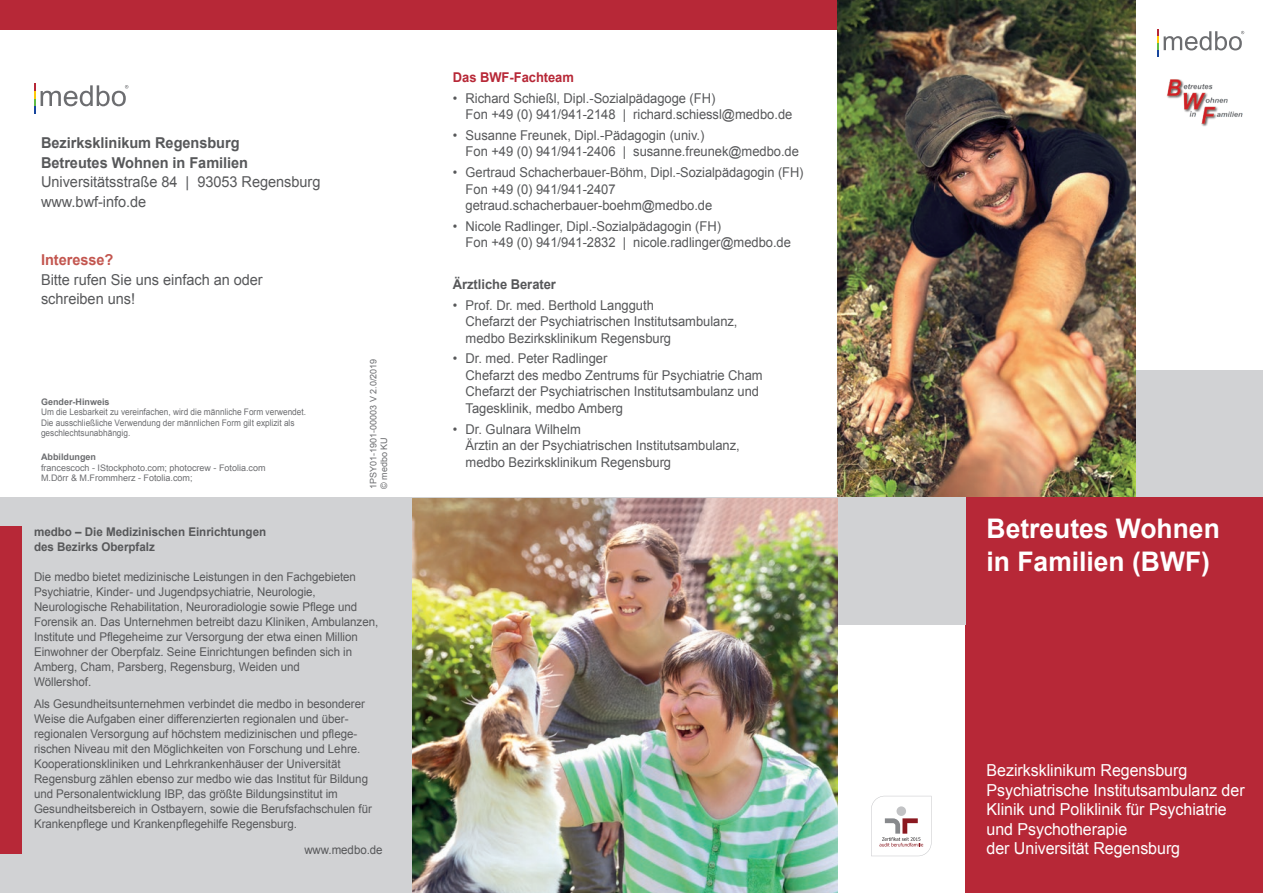
<style>
.page{position:relative;width:1263px;height:893px;background:#fff}
.page>*{position:absolute;margin:0;border:0;box-sizing:border-box;transform-origin:0 0}
.t1{font:700 27px/33px "Arial";color:#fff}
.t2{font:16.5px/19.5px "Arial";letter-spacing:-.005em;color:#fff}
.t3{font:15px/19.5px "Arial";letter-spacing:-.005em;color:#57585a}
.t4{font:700 15px/19.5px "Arial";letter-spacing:-.005em;color:#57585a}
.t5{font:700 15px "Arial";letter-spacing:-.005em;color:#c3564f}
.t6{font:13.5px/16.5px "Arial";letter-spacing:-.005em;color:#57585a;scale:.96 1}
.t7{font:13.5px/16.5px "Arial";letter-spacing:-.005em;color:#57585a;scale:.95 1}
.t8{font:700 13.5px "Arial";letter-spacing:-.005em;color:#57585a;scale:.96 1}
.t9{font:700 13.5px "Arial";letter-spacing:-.005em;color:#b72837;scale:.96 1}
.t10{font:12px/15px "Arial";letter-spacing:-.005em;color:#57585a;scale:.96 1}
.t11{font:700 12px/15px "Arial";letter-spacing:-.005em;color:#57585a}
.t12{font:9px/10.5px "Arial";color:#6c6d70;scale:.92 1}
.t13{font:9px/10.5px "Arial";color:#6c6d70}
.t14{font:700 9px "Arial";color:#6c6d70}
</style>
<div class="page">
<div style="left:0;top:0;width:842px;height:30px;background:#b72837"></div>
<div style="left:1135px;top:370px;width:128px;height:127px;background:#d1d2d4"></div>
<img style="left:838px;top:0;width:297px;height:497px">
<div style="left:965px;top:497px;width:298px;height:396px;background:#b72837"></div>
<div style="left:838px;top:497px;width:127px;height:128px;background:#d1d2d4"></div>
<svg style="left:1158px;top:30px;width:86px;height:27px"></svg>
<div style="left:0;top:497px;width:838px;height:396px;background:#d1d2d4"></div>
<svg style="left:34px;top:84px;width:94px;height:29px"></svg>
<div style="left:0;top:527px;width:21px;height:327px;background:#b72837"></div>
<svg style="left:871px;top:796px;width:60px;height:60px"></svg>
<img style="left:412px;top:498px;width:426px;height:395px">
<img style="left:1167px;top:79px;width:76px;height:48px">
<p class="t4" style="left:41px;top:134px;width:209px">Bezirksklinikum Regensburg<br>Betreutes Wohnen in Familien</p>
<p class="t3" style="left:41px;top:172px;width:281px">Universitätsstraße 84 | 93053 Regensburg www.bwf-info.de</p>
<p class="t5" style="left:41px;top:250px;width:74px">Interesse?</p>
<p class="t3" style="left:41px;top:270px;width:223px">Bitte rufen Sie uns einfach an oder schreiben uns!</p>
<p class="t14" style="left:41px;top:395px;width:70px">Gender-Hinweis</p>
<p class="t12" style="left:41px;top:407px;width:290px">Um die Lesbarkeit zu vereinfachen, wird die männliche Form verwendet.<br>Die ausschließliche Verwendung der männlichen Form gilt explizit als geschlechtsunabhängig.</p>
<p class="t14" style="left:41px;top:451px;width:56px">Abbildungen</p>
<p class="t13" style="left:41px;top:462px;width:226px">francescoch - IStockphoto.com; photocrew - Fotolia.com<br>M.Dörr &amp; M.Frommherz - Fotolia.com;</p>
<p class="t13" style="left:368px;top:489px;width:132px;rotate:-90deg">1PSY01-1901-00003 V 2.0/2019 © medbo KU</p>
<p class="t11" style="left:34px;top:524px;width:234px">medbo – Die Medizinischen Einrichtungen des Bezirks Oberpfalz</p>
<p class="t10" style="left:34px;top:569px;width:360px">Die medbo bietet medizinische Leistungen in den Fachgebieten Psychiatrie, Kinder- und Jugendpsychiatrie, Neurologie, Neurologische Rehabilitation, Neuroradiologie sowie Pflege und Forensik an. Das Unternehmen betreibt dazu Kliniken, Ambulanzen, Institute und Pflegeheime zur Versorgung der etwa einen Million Einwohner der Oberpfalz. Seine Einrichtungen befinden sich in Amberg, Cham, Parsberg, Regensburg, Weiden und<br>Wöllershof.</p>
<p class="t10" style="left:34px;top:696px;width:353px">Als Gesundheitsunternehmen verbindet die medbo in besonderer Weise die Aufgaben einer differenzierten regionalen und über&shy;regionalen Versorgung auf höchstem medizinischen und pflege&shy;rischen Niveau mit den Möglichkeiten von Forschung und Lehre.<br>Kooperationskliniken und Lehrkrankenhäuser der Universität Regensburg zählen ebenso zur medbo wie das Institut für Bildung und Personalentwicklung IBP, das größte Bildungsinstitut im Gesundheitsbereich in Ostbayern, sowie die Berufsfachschulen für Krankenpflege und Krankenpflegehilfe Regensburg.</p>
<p class="t10" style="left:304px;top:842px;width:83px">www.medbo.de</p>
<p class="t9" style="left:453px;top:68px;width:128px">Das BWF-Fachteam</p>
<p class="t6" style="left:466px;top:90px;width:342px;text-indent:-13px">• Richard Schießl, Dipl.-Sozialpädagoge (FH)<br>Fon +49 (0) 941/941-2148 | richard.schiessl@medbo.de</p>
<p class="t6" style="left:466px;top:127px;width:349px;text-indent:-13px">• Susanne Freunek, Dipl.-Pädagogin (univ.)<br>Fon +49 (0) 941/941-2406 | susanne.freunek@medbo.de</p>
<p class="t7" style="left:466px;top:164px;width:357px;text-indent:-13px">• Gertraud Schacherbauer-Böhm, Dipl.-Sozialpädagogin (FH)<br>Fon +49 (0) 941/941-2407 getraud.schacherbauer-boehm@medbo.de</p>
<p class="t6" style="left:466px;top:218px;width:340px;text-indent:-13px">• Nicole Radlinger, Dipl.-Sozialpädagogin (FH)<br>Fon +49 (0) 941/941-2832 | nicole.radlinger@medbo.de</p>
<p class="t8" style="left:453px;top:275px;width:109px">Ärztliche Berater</p>
<p class="t6" style="left:466px;top:297px;width:285px;text-indent:-13px">• Prof. Dr. med. Berthold Langguth<br>Chefarzt der Psychiatrischen Institutsambulanz, medbo Bezirksklinikum Regensburg</p>
<p class="t6" style="left:466px;top:351px;width:311px;text-indent:-13px">• Dr. med. Peter Radlinger<br>Chefarzt des medbo Zentrums für Psychiatrie Cham Chefarzt der Psychiatrischen Institutsambulanz und Tagesklinik, medbo Amberg</p>
<p class="t6" style="left:466px;top:421px;width:287px;text-indent:-13px">• Dr. Gulnara Wilhelm<br>Ärztin an der Psychiatrischen Institutsambulanz, medbo Bezirksklinikum Regensburg</p>
<h1 class="t1" style="left:986px;top:513px;width:235px">Betreutes Wohnen in Familien (BWF)</h1>
<h2 class="t2" style="left:986px;top:761px;width:260px">Bezirksklinikum Regensburg<br>Psychiatrische Institutsambulanz der<br>Klinik und Poliklinik für Psychiatrie und Psychotherapie<br>der Universität Regensburg</h2>
</div>
